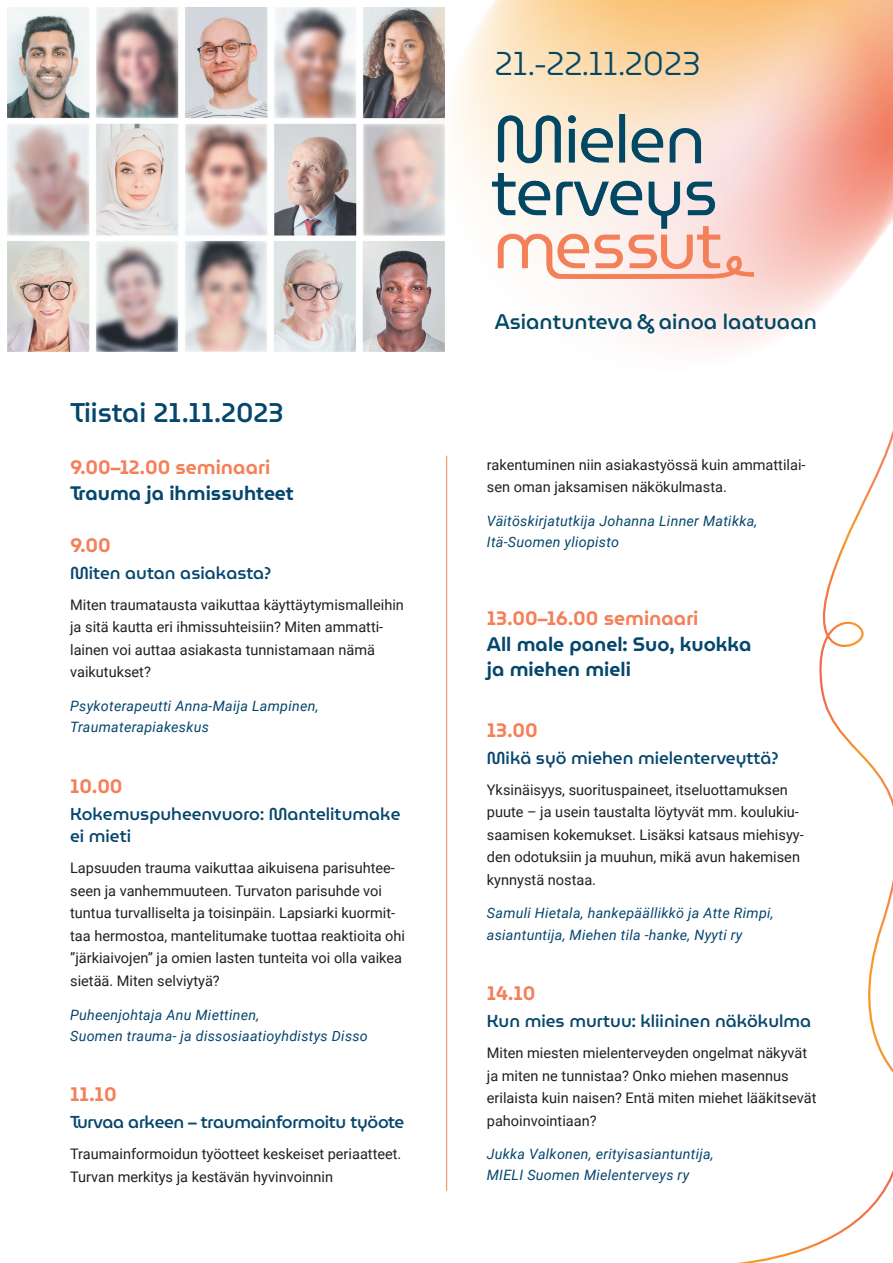
<style>
.page{position:relative;width:893px;height:1263px;background:#fff}
.page>*{position:absolute;margin:0;border:0;box-sizing:border-box;transform-origin:0 0}
.t1{font:100 33px "Museo Moderno";color:#024865}
.t2{font:100 27px "Museo Moderno";color:#05466d}
.t3{font:100 21px "Museo Moderno";color:#024865}
.t4{font:100 19.5px "Museo Moderno";color:#f48059}
.t5{font:100 19.5px/25.5px "Museo Moderno";color:#05466d}
.t6{font:100 17.25px/22.5px "Museo Moderno";color:#05466d}
.t7{font:100 17.25px "Museo Moderno";letter-spacing:-.02em;color:#05466d}
.t8{font:14.55px/22.5px "Roboto";color:#231f20}
.t9{font:italic 14.25px/21px "Roboto";letter-spacing:.02em;color:#05466d}
</style>
<div class="page">
<img style="left:446px;top:0;width:447px;height:464px">
<img style="left:8px;top:8px;width:437px;height:344px">
<img style="left:493px;top:115px;width:260px;height:164px">
<hr style="left:446px;top:456px;width:1px;height:735px;background:#f48059">
<svg style="left:802px;top:340px;width:91px;height:733px"></svg>
<svg style="left:737px;top:1170px;width:156px;height:93px"></svg>
<h1 class="t1" style="left:495px;top:38px;width:207px">21.-22.11.2023</h1>
<h2 class="t2" style="left:70px;top:392px;width:215px">Tiistai 21.11.2023</h2>
<h3 class="t4" style="left:70px;top:453px;width:202px">9.00–12.00 seminaari</h3>
<h3 class="t5" style="left:70px;top:479px;width:225px">Trauma ja ihmissuhteet</h3>
<h3 class="t4" style="left:70px;top:530px;width:42px">9.00</h3>
<p class="t6" style="left:70px;top:561px;width:203px">Miten autan asiakasta?</p>
<p class="t8" style="left:70px;top:593px;width:335px">Miten traumatausta vaikuttaa käyttäytymismalleihin ja sitä kautta eri ihmissuhteisiin? Miten ammatti&shy;lainen voi auttaa asiakasta tunnistamaan nämä vaikutukset?</p>
<p class="t9" style="left:70px;top:695px;width:250px">Psykoterapeutti Anna-Maija Lampinen,<br>Traumaterapiakeskus</p>
<h3 class="t4" style="left:70px;top:771px;width:54px">10.00</h3>
<p class="t6" style="left:70px;top:802px;width:332px">Kokemuspuheenvuoro: Mantelitumake ei mieti</p>
<p class="t8" style="left:70px;top:856px;width:336px">Lapsuuden trauma vaikuttaa aikuisena parisuhtee&shy;seen ja vanhemmuuteen. Turvaton parisuhde voi tuntua turvalliselta ja toisinpäin. Lapsiarki kuormit&shy;taa hermostoa, mantelitumake tuottaa reaktioita ohi ”järkiaivojen” ja omien lasten tunteita voi olla vaikea sietää. Miten selviytyä?</p>
<p class="t9" style="left:70px;top:1003px;width:299px">Puheenjohtaja Anu Miettinen,<br>Suomen trauma- ja dissosiaatioyhdistys Disso</p>
<h3 class="t4" style="left:70px;top:1079px;width:48px">11.10</h3>
<p class="t7" style="left:70px;top:1109px;width:336px">Turvaa arkeen – traumainformoitu työote</p>
<p class="t8" style="left:70px;top:1142px;width:333px">Traumainformoidun työotteet keskeiset periaatteet.<br>Turvan merkitys ja kestävän hyvinvoinnin</p>
<h3 class="t3" style="left:495px;top:306px;width:324px">Asiantunteva &amp; ainoa laatuaan</h3>
<p class="t8" style="left:487px;top:453px;width:320px">rakentuminen niin asiakastyössä kuin ammattilai&shy;sen oman jaksamisen näkökulmasta.</p>
<p class="t9" style="left:487px;top:510px;width:272px">Väitöskirjatutkija Johanna Linner Matikka,<br>Itä-Suomen yliopisto</p>
<h3 class="t4" style="left:487px;top:603px;width:213px">13.00–16.00 seminaari</h3>
<h3 class="t5" style="left:487px;top:630px;width:266px">All male panel: Suo, kuokka ja miehen mieli</h3>
<h3 class="t4" style="left:487px;top:715px;width:52px">13.00</h3>
<p class="t6" style="left:487px;top:746px;width:293px">Mikä syö miehen mielenterveyttä?</p>
<p class="t8" style="left:487px;top:778px;width:318px">Yksinäisyys, suorituspaineet, itseluottamuksen puute – ja usein taustalta löytyvät mm. koulukiu&shy;saamisen kokemukset. Lisäksi katsaus miehisyy&shy;den odotuksiin ja muuhun, mikä avun hakemisen kynnystä nostaa.</p>
<p class="t9" style="left:487px;top:902px;width:288px">Samuli Hietala, hankepäällikkö ja Atte Rimpi, asiantuntija, Miehen tila -hanke, Nyyti ry</p>
<h3 class="t4" style="left:487px;top:978px;width:50px">14.10</h3>
<p class="t6" style="left:487px;top:1009px;width:326px">Kun mies murtuu: kliininen näkökulma</p>
<p class="t8" style="left:487px;top:1041px;width:331px">Miten miesten mielenterveyden ongelmat näkyvät ja miten ne tunnistaa? Onko miehen masennus erilaista kuin naisen? Entä miten miehet lääkitsevät pahoinvointiaan?</p>
<p class="t9" style="left:487px;top:1143px;width:228px">Jukka Valkonen, erityisasiantuntija,<br>MIELI Suomen Mielenterveys ry</p>
</div>
